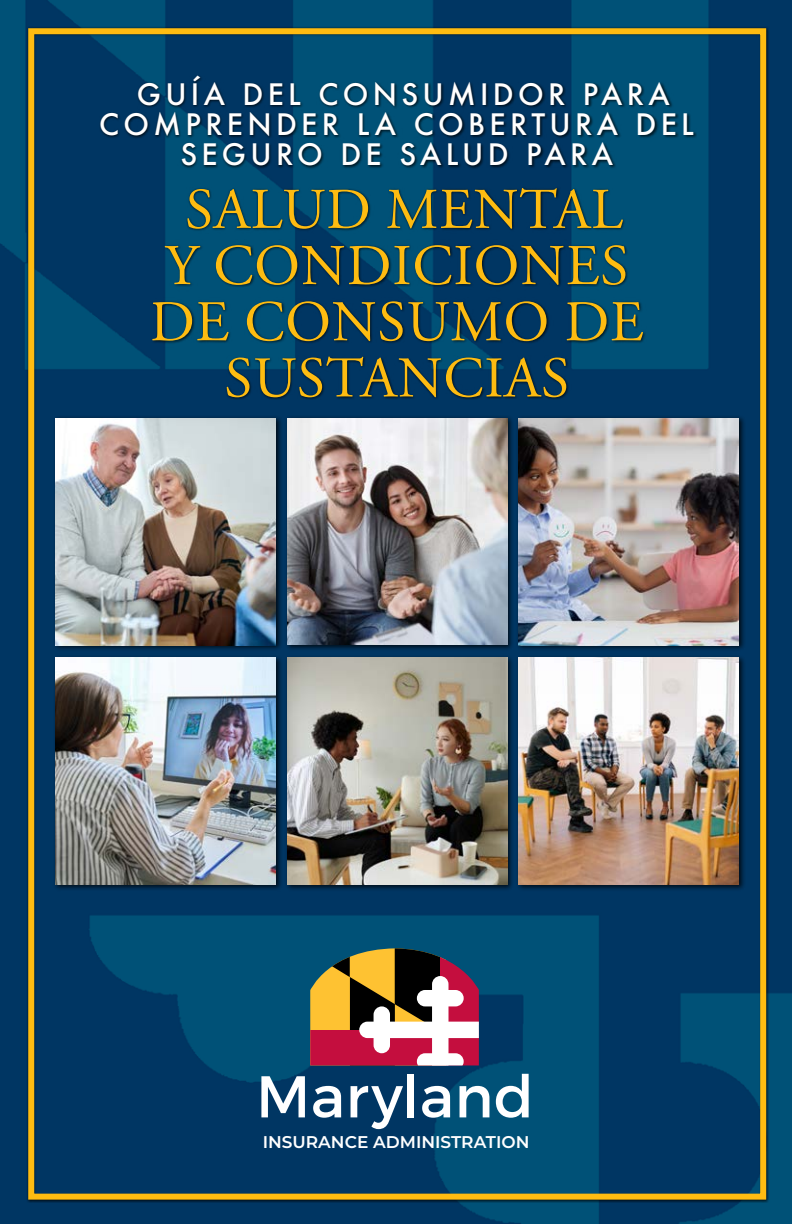
<style>
.page{position:relative;width:792px;height:1224px;background:#fff}
.page>*{position:absolute;margin:0;border:0;box-sizing:border-box;transform-origin:0 0}
.t1{font:57.6px/56.2px "Adobe Garamond Pro";letter-spacing:.015em;color:#febc11;text-align:center}
.t2{font:500 28.8px/30px "Futura";letter-spacing:.15em;color:#fff;text-align:center}
.t3{font:600 17px "Montserrat";color:#fff}
</style>
<div class="page">
<img style="left:0;top:0;width:792px;height:1224px">
<div style="left:27px;top:27px;width:743px;height:1176px;background:#000;opacity:.75"></div>
<div style="left:28px;top:28px;width:738px;height:1172px;border:6px solid #febc11"></div>
<div style="left:53px;top:415px;width:230px;height:237px;background:#000;opacity:.75"></div>
<img style="left:56px;top:418px;width:220px;height:227px">
<div style="left:285px;top:415px;width:229px;height:237px;background:#000;opacity:.75"></div>
<img style="left:287px;top:418px;width:220px;height:227px">
<div style="left:516px;top:415px;width:230px;height:237px;background:#000;opacity:.75"></div>
<img style="left:519px;top:418px;width:220px;height:227px">
<div style="left:53px;top:655px;width:230px;height:237px;background:#000;opacity:.75"></div>
<img style="left:56px;top:658px;width:220px;height:227px">
<div style="left:285px;top:655px;width:229px;height:237px;background:#000;opacity:.75"></div>
<img style="left:287px;top:658px;width:220px;height:227px">
<div style="left:516px;top:655px;width:230px;height:237px;background:#000;opacity:.75"></div>
<img style="left:519px;top:658px;width:220px;height:227px">
<div style="left:100px;top:75px;width:597px;height:95px;background:#000;opacity:.75"></div>
<div style="left:151px;top:186px;width:496px;height:214px;background:#000;opacity:.75"></div>
<svg style="left:261px;top:1076px;width:44px;height:41px"></svg>
<svg style="left:313px;top:1086px;width:28px;height:32px"></svg>
<svg style="left:351px;top:1086px;width:52px;height:43px"></svg>
<div style="left:407px;top:1074px;width:7px;height:43px;background:#fff"></div>
<svg style="left:422px;top:1086px;width:28px;height:32px"></svg>
<svg style="left:460px;top:1086px;width:29px;height:31px"></svg>
<svg style="left:496px;top:1074px;width:33px;height:44px"></svg>
<svg style="left:310px;top:948px;width:169px;height:117px"></svg>
<p class="t2" style="left:99px;top:79px;width:596px">GUÍA DEL CONSUMIDOR PARA<br>COMPRENDER LA COBERTURA DEL<br>SEGURO DE SALUD PARA</p>
<h1 class="t1" style="left:150px;top:184px;width:495px">SALUD MENTAL<br>Y CONDICIONES<br>DE CONSUMO DE<br>SUSTANCIAS</h1>
<p class="t3" style="left:263px;top:1130px;width:268px">INSURANCE ADMINISTRATION</p>
</div>
